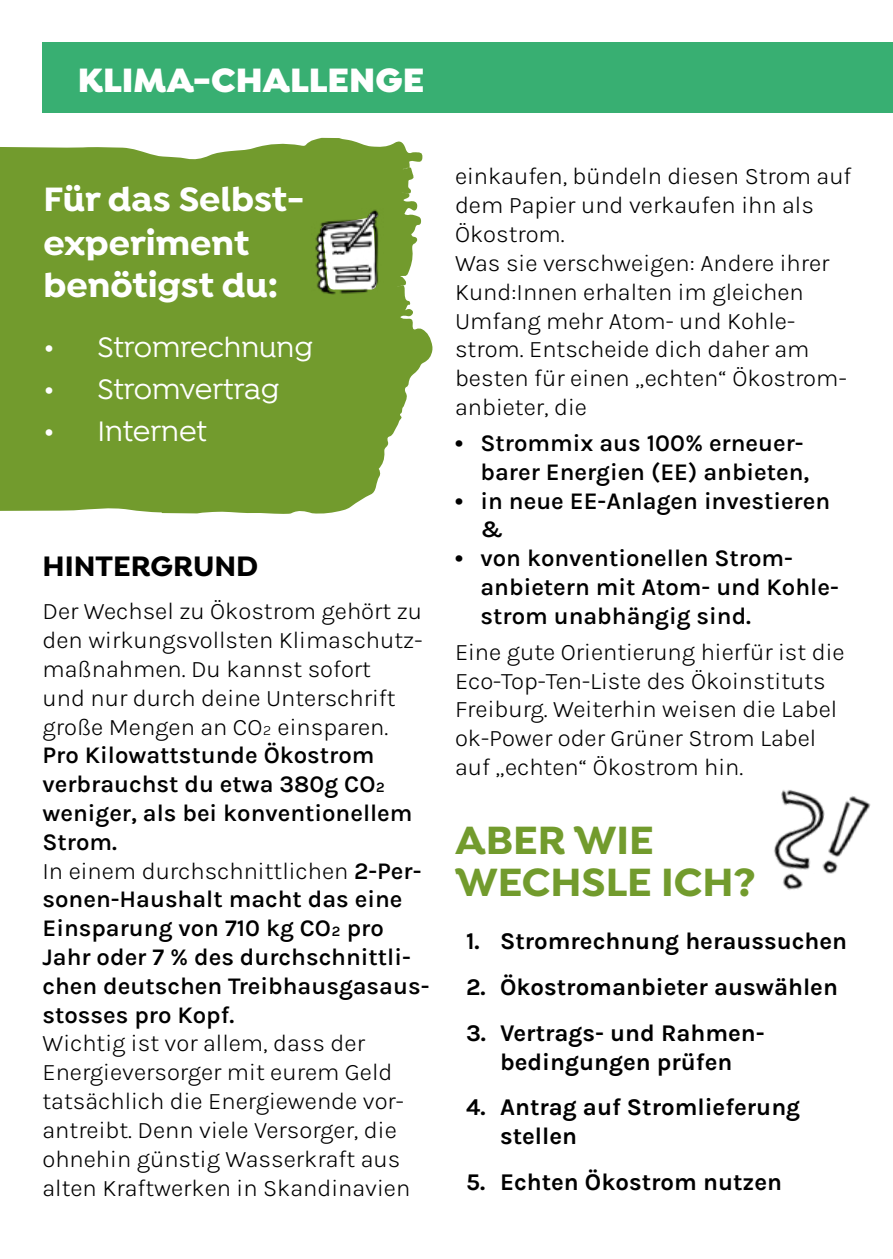
<style>
.page{position:relative;width:893px;height:1259px;background:#fff}
.page>*{position:absolute;margin:0;border:0;box-sizing:border-box;transform-origin:0 0}
.t1{font:700 42px/42px "Isidora";color:#729b2d}
.t2{font:700 36px/42.6px "Isidora";color:#fff}
.t3{font:900 36px "Isidora";color:#fff}
.t4{font:500 30px "Isidora";color:#fff}
.t5{font:700 30px "Isidora";color:#000}
.t6{font:300 24px/28.8px "Karla";color:#000}
.t7{font:600 24px/28.8px "Karla";color:#000}
.t8{font:700 24px/28.8px "Karla";color:#000;text-align:center}
.s1{font-weight:300}
</style>
<div class="page">
<svg style="left:0;top:138px;width:432px;height:376px;background:#7fa441"></svg>
<img style="left:312px;top:208px;width:72px;height:86px">
<div style="left:43px;top:43px;width:850px;height:70px;background:#38af72"></div>
<img style="left:774px;top:790px;width:97px;height:100px">
<h2 class="t3" style="left:78px;top:57px;width:348px">KLIMA-CHALLENGE</h2>
<h2 class="t2" style="left:43px;top:179px;width:263px">Für das Selbst&shy;experiment benötigst du:</h2>
<p class="t4" style="left:43px;top:330px;width:271px">• Stromrechnung</p>
<p class="t4" style="left:43px;top:372px;width:238px">• Stromvertrag</p>
<p class="t4" style="left:43px;top:414px;width:165px">• Internet</p>
<p class="t5" style="left:43px;top:547px;width:217px">HINTERGRUND</p>
<p class="t6" style="left:43px;top:596px;width:382px">Der Wechsel zu Ökostrom gehört zu den wirkungsvollsten Klimaschutz&shy;maßnahmen. Du kannst sofort<br>und nur durch deine Unterschrift große Mengen an CO2 einsparen.</p>
<p class="t7" style="left:43px;top:740px;width:388px">Pro Kilowattstunde Ökostrom verbrauchst du etwa 380g CO₂ weniger, als bei konventionellem<br>Strom.<br><span class="s1">In einem durchschnittlichen</span> 2-Per&shy;sonen-Haushalt macht das eine<br>Einsparung von 710 kg CO2 pro<br>Jahr oder 7 % des durchschnittli&shy;chen deutschen Treibhausgasaus&shy;stosses pro Kopf.</p>
<p class="t6" style="left:43px;top:1028px;width:369px">Wichtig ist vor allem, dass der Energieversorger mit eurem Geld tatsächlich die Energiewende vor&shy;antreibt. Denn viele Versorger, die ohnehin günstig Wasserkraft aus alten Kraftwerken in Skandinavien</p>
<p class="t6" style="left:455px;top:161px;width:398px">einkaufen, bündeln diesen Strom auf dem Papier und verkaufen ihn als<br>Ökostrom.<br>Was sie verschweigen: Andere ihrer<br>Kund:Innen erhalten im gleichen<br>Umfang mehr Atom- und Kohle&shy;strom. Entscheide dich daher am besten für einen „echten“ Ökostrom&shy;anbieter, die</p>
<p class="t7" style="left:455px;top:428px;width:356px;text-align:right">• Strommix aus 100% erneuer&shy;barer Energien (EE) anbieten,</p>
<p class="t7" style="left:480px;top:485px;width:351px;text-indent:-26px">• in neue EE-Anlagen investieren &amp;</p>
<p class="t7" style="left:480px;top:543px;width:360px;text-indent:-26px">• von konventionellen Strom&shy;anbietern mit Atom- und Kohle&shy;strom unabhängig sind.</p>
<p class="t6" style="left:455px;top:636px;width:391px">Eine gute Orientierung hierfür ist die Eco-Top-Ten-Liste des Ökoinstituts Freiburg. Weiterhin weisen die Label ok-Power oder Grüner Strom Label auf „echten“ Ökostrom hin.</p>
<h1 class="t1" style="left:455px;top:820px;width:302px">ABER WIE<br>WECHSLE ICH?</h1>
<p class="t8" style="left:466px;top:926px;width:383px">1. Stromrechnung heraussuchen</p>
<p class="t8" style="left:466px;top:971px;width:373px">2. Ökostromanbieter auswählen</p>
<p class="t8" style="left:466px;top:1017px;width:300px">3. Vertrags- und Rahmen&shy;bedingungen prüfen</p>
<p class="t8" style="left:500px;top:1092px;width:302px;text-align:left;text-indent:-34px">4. Antrag auf Stromlieferung stellen</p>
<p class="t8" style="left:466px;top:1166px;width:318px">5. Echten Ökostrom nutzen</p>
</div>
